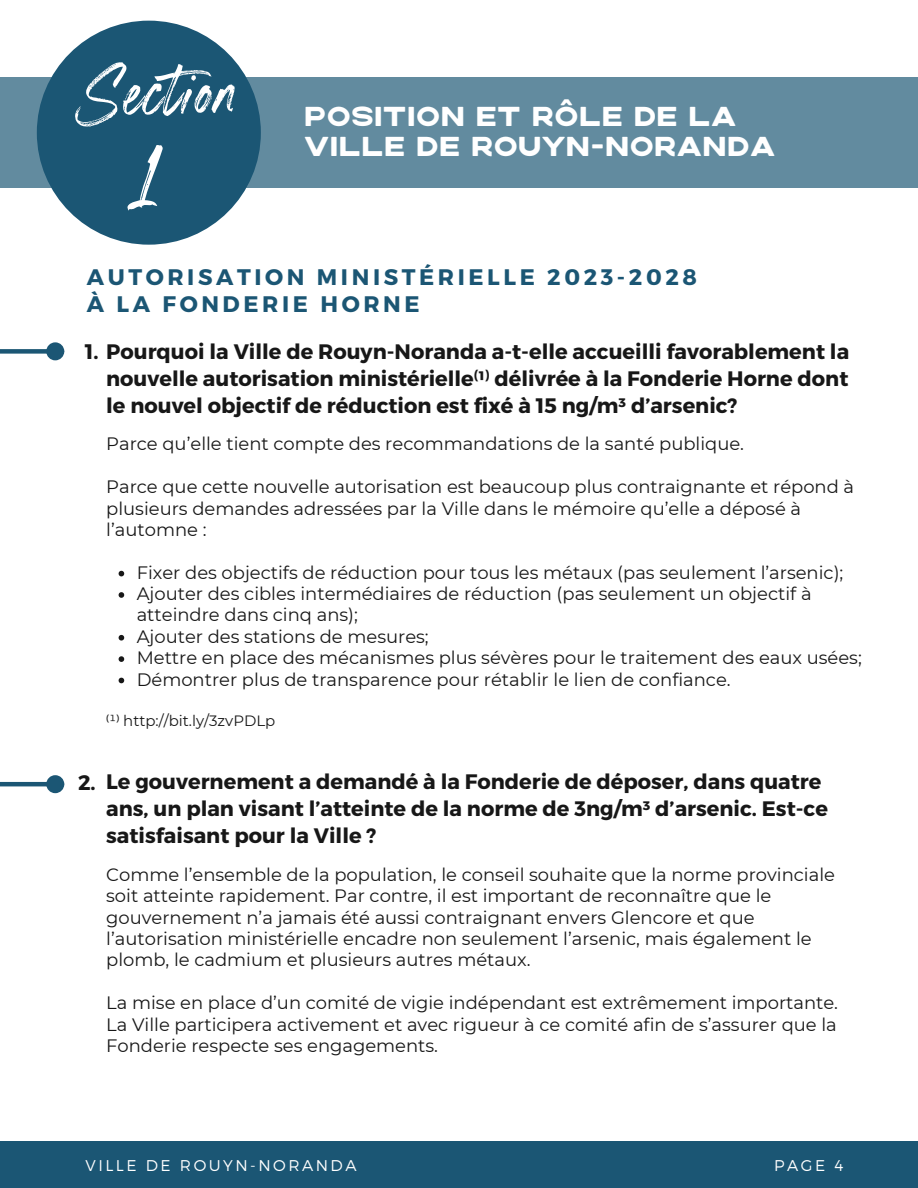
<style>
.page{position:relative;width:918px;height:1188px;background:#fff}
.page>*{position:absolute;margin:0;border:0;box-sizing:border-box;transform-origin:0 0}
.t1{font:118.8px "Boston Skyline Rough Alt";color:#fff}
.t2{font:82.8px "Boston Skyline Rough Alt";letter-spacing:.025em;color:#fff}
.t3{font:24px/30.3px "Boston Skyline Sans Clean";letter-spacing:.02em;color:#fff}
.t4{font:700 22.5px/27px "Montserrat";letter-spacing:.16em;color:#1b5674}
.t5{font:700 21px/27px "Montserrat";color:#171717;text-align:justify}
.t6{font:18px/21.3px "Montserrat";color:#171717}
.t7{font:300 15.6px "Montserrat";letter-spacing:.16em;color:#fff}
.t8{font:15px "Montserrat";color:#171717}
.s1{font-family:"Noto Sans"}
</style>
<div class="page">
<div style="left:0;top:1141px;width:918px;height:47px;background:#1b5674"></div>
<div style="left:0;top:77px;width:918px;height:111px;background:#628b9f"></div>
<svg style="left:119px;top:571px;width:5px;height:5px"></svg>
<svg style="left:119px;top:592px;width:5px;height:6px"></svg>
<svg style="left:119px;top:635px;width:5px;height:6px"></svg>
<svg style="left:119px;top:656px;width:5px;height:6px"></svg>
<svg style="left:119px;top:678px;width:5px;height:5px"></svg>
<div style="left:37px;top:21px;width:224px;height:224px;background:#1b5674;border-radius:50%"></div>
<div style="left:0;top:349px;width:47px;height:5px;background:#1b5674"></div>
<div style="left:49px;top:345px;width:13px;height:13px;background:#1b5674;border-radius:50%"></div>
<div style="left:46px;top:342px;width:18px;height:18px;border:4px solid #1b5674;border-radius:50%"></div>
<hr style="left:0;top:782px;width:47px;height:4px;background:#1b5674">
<div style="left:49px;top:777px;width:13px;height:14px;background:#1b5674;border-radius:50%"></div>
<div style="left:46px;top:775px;width:18px;height:18px;border:4px solid #1b5674;border-radius:50%"></div>
<p class="t2" style="left:81px;top:41px;width:160px">Section</p>
<p class="t1" style="left:137px;top:100px;width:25px">1</p>
<p class="t3" style="left:304px;top:102px;width:472px">POSITION ET RÔLE DE LA<br>VILLE DE ROUYN-NORANDA</p>
<p class="t4" style="left:87px;top:263px;width:612px">AUTORISATION MINISTÉRIELLE 2023-2028<br>À LA FONDERIE HORNE</p>
<p class="t5" style="left:106px;top:337px;width:745px;text-indent:-21px">1. Pourquoi la Ville de Rouyn-Noranda a-t-elle accueilli favorablement la nouvelle autorisation ministérielle<span class="s1">⁽</span>¹<span class="s1">⁾</span> délivrée à la Fonderie Horne dont le nouvel objectif de réduction est fixé à 15 ng/m³ d’arsenic?</p>
<p class="t6" style="left:106px;top:433px;width:639px">Parce qu’elle tient compte des recommandations de la santé publique.</p>
<p class="t6" style="left:106px;top:476px;width:749px">Parce que cette nouvelle autorisation est beaucoup plus contraignante et répond à plusieurs demandes adressées par la Ville dans le mémoire qu’elle a déposé à l’automne :</p>
<p class="t6" style="left:137px;top:562px;width:708px">Fixer des objectifs de réduction pour tous les métaux (pas seulement l’arsenic);</p>
<p class="t6" style="left:137px;top:583px;width:676px">Ajouter des cibles intermédiaires de réduction (pas seulement un objectif à atteindre dans cinq ans);</p>
<p class="t6" style="left:137px;top:626px;width:294px">Ajouter des stations de mesures;</p>
<p class="t6" style="left:137px;top:647px;width:727px">Mettre en place des mécanismes plus sévères pour le traitement des eaux usées;</p>
<p class="t6" style="left:137px;top:668px;width:595px">Démontrer plus de transparence pour rétablir le lien de confiance.</p>
<p class="t8" style="left:106px;top:712px;width:171px"><span class="s1">⁽</span>¹<span class="s1">⁾</span> http://bit.ly/3zvPDLp</p>
<p class="t5" style="left:78px;top:768px;width:19px">2.</p>
<p class="t5" style="left:106px;top:767px;width:723px;text-align:left">Le gouvernement a demandé à la Fonderie de déposer, dans quatre ans, un plan visant l’atteinte de la norme de 3ng/m³ d’arsenic. Est-ce satisfaisant pour la Ville ?</p>
<p class="t6" style="left:106px;top:864px;width:730px">Comme l’ensemble de la population, le conseil souhaite que la norme provinciale soit atteinte rapidement. Par contre, il est important de reconnaître que le gouvernement n’a jamais été aussi contraignant envers Glencore et que l’autorisation ministérielle encadre non seulement l’arsenic, mais également le plomb, le cadmium et plusieurs autres métaux.</p>
<p class="t6" style="left:106px;top:992px;width:733px;text-align:justify">La mise en place d’un comité de vigie indépendant est extrêmement importante.<br>La Ville participera activement et avec rigueur à ce comité afin de s’assurer que la Fonderie respecte ses engagements.</p>
<p class="t7" style="left:86px;top:1156px;width:272px">VILLE DE ROUYN-NORANDA</p>
<p class="t7" style="left:774px;top:1156px;width:71px">PAGE 4</p>
</div>
